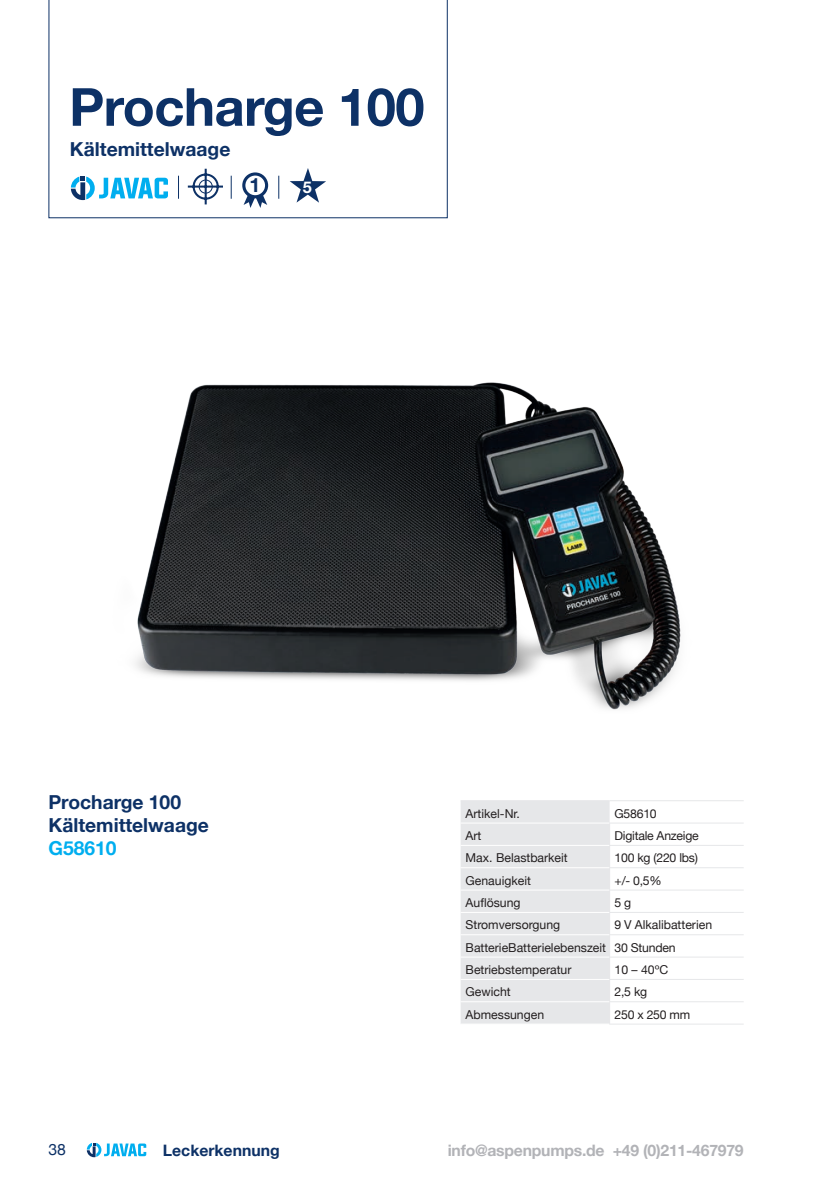
<style>
.page{position:relative;width:817px;height:1187px;background:#fff}
.page>*{position:absolute;margin:0;border:0;box-sizing:border-box;transform-origin:0 0}
.t1{font:700 52.5px "Helvetica Neue";letter-spacing:-.01em;color:#0d3166}
.t2{font:700 19.78px "Helvetica Neue";color:#0d3166}
.t3{font:700 19.25px/23.1px "Helvetica Neue";color:#0d3166}
.t4{font:700 16.1px "Helvetica Neue";color:#fff}
.t5{font:700 15.75px "Helvetica Neue";letter-spacing:-.015em;color:#b2b3b7}
.t6{font:700 15.75px "Helvetica Neue";color:#0d3166}
.t7{font:15.75px "Helvetica Neue";color:#0d3166}
.t8{font:12.25px "Helvetica Neue";color:#231f20}
.t9{font:12.25px "Helvetica Neue";letter-spacing:-.02em;color:#231f20}
.s1{color:#00aeef}
</style>
<div class="page">
<svg style="left:87px;top:1143px;width:59px;height:13px"></svg>
<svg style="left:48px;top:0;width:400px;height:219px"></svg>
<svg style="left:71px;top:176px;width:97px;height:24px"></svg>
<svg style="left:178px;top:176px;width:1px;height:23px"></svg>
<svg style="left:231px;top:176px;width:1px;height:23px"></svg>
<svg style="left:278px;top:176px;width:1px;height:23px"></svg>
<svg style="left:243px;top:191px;width:24px;height:17px"></svg>
<div style="left:244px;top:174px;width:22px;height:23px;background:#fff;border-radius:50%"></div>
<div style="left:242px;top:172px;width:26px;height:26px;border:3px solid #0d3166;border-radius:50%"></div>
<svg style="left:188px;top:169px;width:35px;height:35px"></svg>
<div style="left:198px;top:179px;width:15px;height:15px;border:1px solid #0d3166;border-radius:50%"></div>
<img style="left:135px;top:382px;width:546px;height:328px">
<svg style="left:289px;top:168px;width:37px;height:35px"></svg>
<hr style="left:609px;top:822px;width:134px;height:1px;background:#e6e7e9">
<hr style="left:609px;top:844px;width:134px;height:1px;background:#e6e7e9">
<hr style="left:609px;top:867px;width:134px;height:1px;background:#e6e7e9">
<hr style="left:609px;top:889px;width:134px;height:1px;background:#e6e7e9">
<hr style="left:609px;top:911px;width:134px;height:1px;background:#e6e7e9">
<hr style="left:609px;top:934px;width:134px;height:1px;background:#e6e7e9">
<hr style="left:609px;top:956px;width:134px;height:1px;background:#e6e7e9">
<hr style="left:609px;top:978px;width:134px;height:1px;background:#e6e7e9">
<hr style="left:609px;top:1001px;width:134px;height:1px;background:#e6e7e9">
<hr style="left:609px;top:1023px;width:134px;height:1px;background:#e6e7e9">
<div style="left:460px;top:801px;width:150px;height:222px;background:#e6e7e9"></div>
<hr style="left:460px;top:822px;width:149px;height:1px;background:#fff">
<hr style="left:460px;top:844px;width:149px;height:1px;background:#fff">
<hr style="left:460px;top:867px;width:149px;height:1px;background:#fff">
<hr style="left:460px;top:889px;width:149px;height:1px;background:#fff">
<hr style="left:460px;top:911px;width:149px;height:1px;background:#fff">
<hr style="left:460px;top:800px;width:149px;height:1px;background:#e6e7e9">
<hr style="left:609px;top:800px;width:134px;height:1px;background:#e6e7e9">
<hr style="left:460px;top:934px;width:149px;height:1px;background:#fff">
<hr style="left:460px;top:956px;width:149px;height:1px;background:#fff">
<hr style="left:460px;top:978px;width:149px;height:1px;background:#fff">
<hr style="left:460px;top:1001px;width:149px;height:1px;background:#fff">
<p class="t1" style="left:69px;top:66px;width:357px">Procharge 100</p>
<p class="t3" style="left:70px;top:138px;width:162px">Kältemittelwaage</p>
<p class="t2" style="left:249px;top:170px;width:12px">1</p>
<p class="t4" style="left:303px;top:174px;width:10px">5</p>
<p class="t3" style="left:48px;top:791px;width:162px">Procharge 100<br>Kältemittelwaage<br><span class="s1">G58610</span></p>
<p class="t8" style="left:465px;top:804px;width:56px">Artikel-Nr.</p>
<p class="t8" style="left:614px;top:804px;width:44px">G58610</p>
<p class="t8" style="left:465px;top:826px;width:17px">Art</p>
<p class="t9" style="left:614px;top:826px;width:86px">Digitale Anzeige</p>
<p class="t8" style="left:465px;top:849px;width:104px">Max. Belastbarkeit</p>
<p class="t9" style="left:614px;top:849px;width:85px">100 kg (220 lbs)</p>
<p class="t8" style="left:465px;top:871px;width:67px">Genauigkeit</p>
<p class="t8" style="left:614px;top:871px;width:49px">+/- 0,5%</p>
<p class="t8" style="left:465px;top:893px;width:56px">Auflösung</p>
<p class="t8" style="left:614px;top:893px;width:18px">5 g</p>
<p class="t8" style="left:465px;top:916px;width:96px">Stromversorgung</p>
<p class="t8" style="left:614px;top:916px;width:99px">9 V Alkalibatterien</p>
<p class="t8" style="left:465px;top:938px;width:142px">BatterieBatterielebenszeit</p>
<p class="t9" style="left:614px;top:938px;width:62px">30 Stunden</p>
<p class="t8" style="left:465px;top:960px;width:107px">Betriebstemperatur</p>
<p class="t8" style="left:614px;top:960px;width:55px">10 – 40ºC</p>
<p class="t8" style="left:465px;top:983px;width:47px">Gewicht</p>
<p class="t8" style="left:614px;top:983px;width:34px">2,5 kg</p>
<p class="t8" style="left:465px;top:1005px;width:80px">Abmessungen</p>
<p class="t8" style="left:614px;top:1005px;width:77px">250 x 250 mm</p>
<p class="t7" style="left:48px;top:1138px;width:19px">38</p>
<p class="t6" style="left:163px;top:1137px;width:118px">Leckerkennung</p>
<p class="t5" style="left:447px;top:1137px;width:297px">info@aspenpumps.de +49 (0)211-467979</p>
</div>
